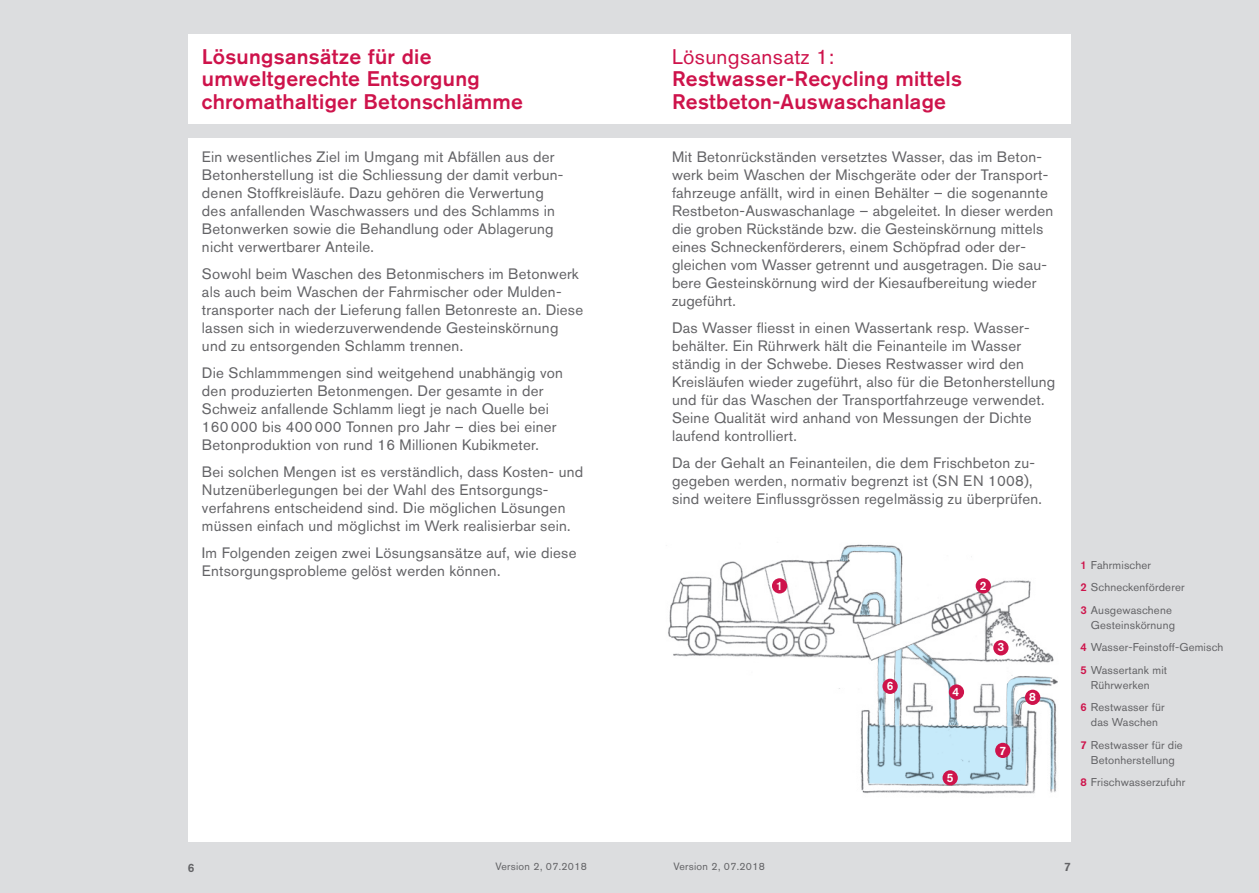
<style>
.page{position:relative;width:1259px;height:893px;background:#dcdddf}
.page>*{position:absolute;margin:0;border:0;box-sizing:border-box;transform-origin:0 0}
.t1{font:500 21px/22.5px "Akzidenz Grotesk BE";letter-spacing:.015em;color:#ce134b}
.t2{font:21px "Akzidenz Grotesk BE";letter-spacing:.015em;color:#ce134b}
.t3{font:15px/18px "Akzidenz Grotesk BE";letter-spacing:.015em;color:#636366}
.t4{font:500 12px "Akzidenz Grotesk BE";color:#fff}
.t5{font:500 12px "Akzidenz Grotesk BE";color:#636366}
.t6{font:11.25px/22.5px "Akzidenz Grotesk BE";letter-spacing:.015em;color:#636366}
.t7{font:10.5px "Akzidenz Grotesk BE";letter-spacing:.03em;color:#636366}
.s1{font-weight:500;color:#ce134b}
</style>
<div class="page">
<div style="left:188px;top:138px;width:441px;height:704px;background:#fff"></div>
<div style="left:629px;top:138px;width:441px;height:704px;background:#fff"></div>
<div style="left:188px;top:34px;width:441px;height:89px;background:#fff"></div>
<div style="left:629px;top:34px;width:441px;height:89px;background:#fff"></div>
<img style="left:668px;top:544px;width:390px;height:250px">
<div style="left:975px;top:578px;width:16px;height:15px;background:#ce134b;border-radius:50%"></div>
<div style="left:993px;top:640px;width:15px;height:15px;background:#ce134b;border-radius:50%"></div>
<div style="left:772px;top:578px;width:15px;height:15px;background:#ce134b;border-radius:50%"></div>
<img style="left:866px;top:725px;width:149px;height:60px">
<img style="left:878px;top:654px;width:7px;height:71px">
<img style="left:894px;top:649px;width:8px;height:76px">
<img style="left:839px;top:546px;width:61px;height:78px">
<img style="left:1007px;top:678px;width:43px;height:48px">
<img style="left:907px;top:644px;width:51px;height:81px">
<div style="left:949px;top:684px;width:15px;height:16px;background:#ce134b;border-radius:50%"></div>
<div style="left:942px;top:770px;width:15px;height:15px;background:#ce134b;border-radius:50%"></div>
<div style="left:882px;top:679px;width:15px;height:15px;background:#ce134b;border-radius:50%"></div>
<div style="left:995px;top:743px;width:15px;height:15px;background:#ce134b;border-radius:50%"></div>
<img style="left:1015px;top:695px;width:38px;height:94px">
<div style="left:1025px;top:690px;width:15px;height:15px;background:#ce134b;border-radius:50%"></div>
<h1 class="t1" style="left:202px;top:45px;width:322px">Lösungsansätze für die umweltgerechte Entsorgung chromathaltiger Betonschlämme</h1>
<h1 class="t2" style="left:672px;top:44px;width:164px">Lösungsansatz 1:</h1>
<h1 class="t1" style="left:672px;top:67px;width:291px">Restwasser-Recycling mittels<br>Restbeton-Auswaschanlage</h1>
<p class="t3" style="left:202px;top:148px;width:363px">Ein wesentliches Ziel im Umgang mit Abfällen aus der Betonherstellung ist die Schliessung der damit verbun&shy;denen Stoffkreisläufe. Dazu gehören die Verwertung des anfallenden Waschwassers und des Schlamms in Betonwerken sowie die Behandlung oder Ablagerung nicht verwertbarer Anteile.</p>
<p class="t3" style="left:202px;top:265px;width:383px">Sowohl beim Waschen des Betonmischers im Betonwerk als auch beim Waschen der Fahrmischer oder Mulden&shy;transporter nach der Lieferung fallen Betonreste an. Diese lassen sich in wiederzuverwendende Gesteinskörnung und zu entsorgenden Schlamm trennen.</p>
<p class="t3" style="left:202px;top:364px;width:362px">Die Schlammmengen sind weitgehend unabhängig von den produzierten Betonmengen. Der gesamte in der Schweiz anfallende Schlamm liegt je nach Quelle bei 160 000 bis 400 000 Tonnen pro Jahr – dies bei einer Betonproduktion von rund 16 Millionen Kubikmeter.</p>
<p class="t3" style="left:202px;top:463px;width:383px">Bei solchen Mengen ist es verständlich, dass Kosten- und Nutzenüberlegungen bei der Wahl des Entsorgungs&shy;verfahrens entscheidend sind. Die möglichen Lösungen müssen einfach und möglichst im Werk realisierbar sein.</p>
<p class="t3" style="left:202px;top:544px;width:376px">Im Folgenden zeigen zwei Lösungsansätze auf, wie diese<br>Entsorgungsprobleme gelöst werden können.</p>
<p class="t3" style="left:672px;top:148px;width:383px">Mit Betonrückständen versetztes Wasser, das im Beton&shy;werk beim Waschen der Mischgeräte oder der Transport&shy;fahrzeuge anfällt, wird in einen Behälter – die sogenannte Rest beton-Auswaschanlage – abgeleitet. In dieser werden die groben Rückstände bzw. die Gesteinskörnung mittels eines Schneckenförderers, einem Schöpfrad oder der&shy;gleichen vom Wasser getrennt und ausgetragen. Die sau&shy;bere Gesteinskörnung wird der Kiesaufbereitung wieder zugeführt.</p>
<p class="t3" style="left:672px;top:319px;width:385px">Das Wasser fliesst in einen Wassertank resp. Wasser&shy;behälter. Ein Rührwerk hält die Feinanteile im Wasser ständig in der Schwebe. Dieses Restwasser wird den Kreisläufen wieder zugeführt, also für die Betonherstellung und für das Waschen der Transportfahrzeuge verwendet.<br>Seine Qualität wird anhand von Messungen der Dichte laufend kontrolliert.</p>
<p class="t3" style="left:672px;top:454px;width:371px">Da der Gehalt an Feinanteilen, die dem Frischbeton zu&shy;gegeben werden, normativ begrenzt ist (SN EN 1008), sind weitere Einflussgrössen regelmässig zu überprüfen.</p>
<p class="t4" style="left:776px;top:578px;width:8px">1</p>
<p class="t4" style="left:886px;top:678px;width:8px">6</p>
<p class="t4" style="left:952px;top:684px;width:8px">4</p>
<p class="t4" style="left:946px;top:770px;width:8px">5</p>
<p class="t4" style="left:980px;top:578px;width:8px">2</p>
<p class="t4" style="left:997px;top:640px;width:8px">3</p>
<p class="t4" style="left:999px;top:743px;width:8px">7</p>
<p class="t4" style="left:1029px;top:690px;width:8px">8</p>
<p class="t6" style="left:1080px;top:554px;width:106px"><span class="s1">1</span> Fahrmischer<br><span class="s1">2</span> Schneckenförderer<br><span class="s1">3</span> Ausgewaschene</p>
<p class="t6" style="left:1080px;top:614px;width:144px;text-indent:10px">Gesteinskörnung<br><span class="s1">4</span> Wasser-Feinstoff-Gemisch<br><span class="s1">5</span> Wassertank mit</p>
<p class="t6" style="left:1080px;top:674px;width:86px;text-align:center">Rührwerken<br><span class="s1">6</span> Restwasser für</p>
<p class="t6" style="left:1080px;top:711px;width:104px;text-indent:10px">das Waschen<br><span class="s1">7</span> Restwasser für die</p>
<p class="t6" style="left:1080px;top:749px;width:107px;text-align:center">Betonherstellung<br><span class="s1">8</span> Frischwasserzufuhr</p>
<p class="t5" style="left:188px;top:861px;width:8px">6</p>
<p class="t7" style="left:495px;top:860px;width:93px">Version 2, 07.2018</p>
<p class="t7" style="left:673px;top:860px;width:93px">Version 2, 07.2018</p>
<p class="t5" style="left:1064px;top:860px;width:8px">7</p>
</div>
